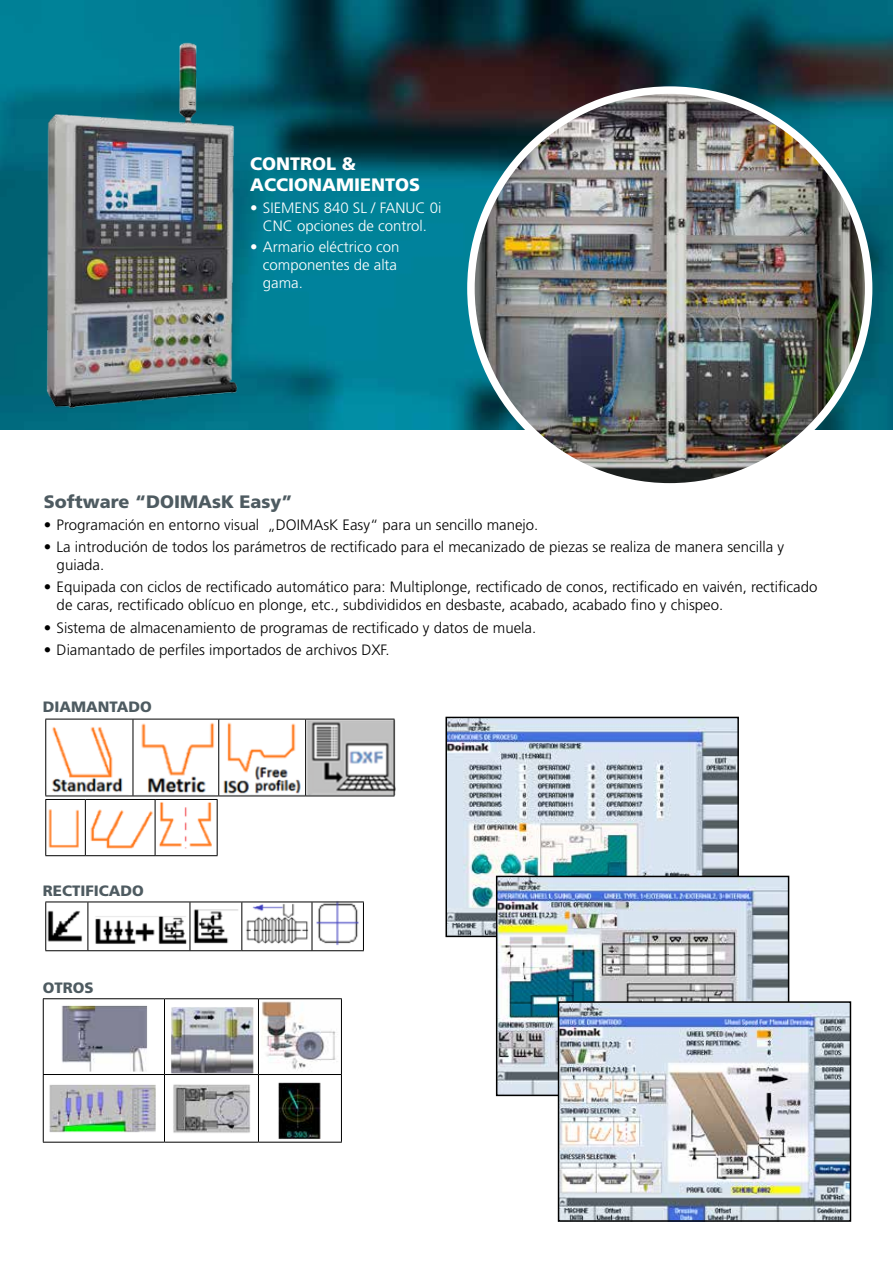
<style>
.page{position:relative;width:893px;height:1263px;background:#fff}
.page>*{position:absolute;margin:0;border:0;box-sizing:border-box;transform-origin:0 0}
.t1{font:900 18px/21.6px "Frutiger";color:#fff}
.t2{font:900 18px "Frutiger";color:#4e5b61}
.t3{font:300 15px/18px "Frutiger";color:#000}
.t4{font:300 15px/18px "Frutiger";color:#fff;text-align:center}
.t5{font:900 15px "Frutiger";color:#4e5b61}
</style>
<div class="page">
<img style="left:0;top:0;width:893px;height:429px">
<img style="left:33px;top:40px;width:217px;height:390px">
<img style="left:471px;top:90px;width:398px;height:392px">
<img style="left:448px;top:720px;width:288px;height:214px">
<div style="left:445px;top:717px;width:294px;height:220px;border:2px solid #000"></div>
<img style="left:499px;top:879px;width:287px;height:214px">
<div style="left:496px;top:876px;width:293px;height:220px;border:2px solid #000"></div>
<img style="left:561px;top:1004px;width:287px;height:215px">
<div style="left:558px;top:1001px;width:293px;height:221px;border:2px solid #000"></div>
<img style="left:44px;top:999px;width:297px;height:143px">
<img style="left:45px;top:718px;width:351px;height:234px">
<hr style="left:45px;top:799px;width:40px;height:1px;background:#000">
<hr style="left:45px;top:800px;width:1px;height:55px;background:#000">
<hr style="left:85px;top:799px;width:70px;height:1px;background:#000">
<hr style="left:85px;top:800px;width:1px;height:55px;background:#000">
<hr style="left:155px;top:799px;width:63px;height:1px;background:#000">
<hr style="left:155px;top:800px;width:1px;height:55px;background:#000">
<hr style="left:217px;top:800px;width:1px;height:55px;background:#000">
<hr style="left:45px;top:855px;width:40px;height:1px;background:#000">
<hr style="left:85px;top:855px;width:70px;height:1px;background:#000">
<hr style="left:155px;top:855px;width:63px;height:1px;background:#000">
<hr style="left:45px;top:901px;width:43px;height:1px;background:#000">
<hr style="left:45px;top:902px;width:1px;height:48px;background:#000">
<hr style="left:88px;top:901px;width:102px;height:1px;background:#000">
<hr style="left:88px;top:902px;width:1px;height:48px;background:#000">
<hr style="left:190px;top:901px;width:52px;height:1px;background:#000">
<hr style="left:190px;top:902px;width:1px;height:48px;background:#000">
<hr style="left:242px;top:901px;width:70px;height:1px;background:#000">
<hr style="left:241px;top:902px;width:1px;height:48px;background:#000">
<hr style="left:312px;top:901px;width:52px;height:1px;background:#000">
<hr style="left:312px;top:902px;width:1px;height:48px;background:#000">
<hr style="left:363px;top:902px;width:1px;height:48px;background:#000">
<hr style="left:45px;top:950px;width:43px;height:1px;background:#000">
<hr style="left:88px;top:950px;width:102px;height:1px;background:#000">
<hr style="left:190px;top:950px;width:52px;height:1px;background:#000">
<hr style="left:242px;top:950px;width:70px;height:1px;background:#000">
<hr style="left:312px;top:950px;width:52px;height:1px;background:#000">
<hr style="left:43px;top:998px;width:121px;height:1px;background:#000">
<hr style="left:43px;top:999px;width:1px;height:75px;background:#000">
<hr style="left:164px;top:998px;width:94px;height:1px;background:#000">
<hr style="left:164px;top:999px;width:1px;height:75px;background:#000">
<hr style="left:258px;top:998px;width:84px;height:1px;background:#000">
<hr style="left:258px;top:999px;width:1px;height:75px;background:#000">
<hr style="left:341px;top:999px;width:1px;height:75px;background:#000">
<hr style="left:43px;top:1074px;width:121px;height:1px;background:#000">
<hr style="left:43px;top:1075px;width:1px;height:67px;background:#000">
<hr style="left:164px;top:1074px;width:94px;height:1px;background:#000">
<hr style="left:164px;top:1075px;width:1px;height:67px;background:#000">
<hr style="left:258px;top:1074px;width:84px;height:1px;background:#000">
<hr style="left:258px;top:1075px;width:1px;height:67px;background:#000">
<hr style="left:341px;top:1075px;width:1px;height:67px;background:#000">
<hr style="left:43px;top:1142px;width:121px;height:1px;background:#000">
<hr style="left:164px;top:1142px;width:94px;height:1px;background:#000">
<hr style="left:258px;top:1142px;width:84px;height:1px;background:#000">
<hr style="left:45px;top:719px;width:88px;height:1px;background:#000">
<hr style="left:45px;top:719px;width:1px;height:76px;background:#000">
<hr style="left:133px;top:719px;width:86px;height:1px;background:#000">
<hr style="left:133px;top:719px;width:1px;height:76px;background:#000">
<hr style="left:219px;top:719px;width:87px;height:1px;background:#000">
<hr style="left:218px;top:719px;width:1px;height:76px;background:#000">
<hr style="left:306px;top:719px;width:88px;height:1px;background:#000">
<hr style="left:305px;top:719px;width:1px;height:76px;background:#000">
<hr style="left:394px;top:719px;width:1px;height:76px;background:#000">
<hr style="left:45px;top:795px;width:88px;height:1px;background:#000">
<hr style="left:133px;top:795px;width:86px;height:1px;background:#000">
<hr style="left:219px;top:795px;width:87px;height:1px;background:#000">
<hr style="left:306px;top:795px;width:88px;height:1px;background:#000">
<p class="t1" style="left:250px;top:152px;width:172px">CONTROL &amp;<br>ACCIONAMIENTOS</p>
<p class="t4" style="left:250px;top:199px;width:193px">• SIEMENS 840 SL / FANUC 0i<br>CNC opciones de control.</p>
<p class="t4" style="left:263px;top:237px;width:138px;text-align:left;text-indent:-13px">• Armario eléctrico con componentes de alta gama.</p>
<p class="t2" style="left:44px;top:490px;width:250px">Software “DOIMAsK Easy”</p>
<p class="t3" style="left:44px;top:516px;width:496px">• Programación en entorno visual „DOIMAsK Easy“ para un sencillo manejo.</p>
<p class="t3" style="left:57px;top:538px;width:729px;text-indent:-13px">• La introdución de todos los parámetros de rectificado para el mecanizado de piezas se realiza de manera sencilla y guiada.</p>
<p class="t3" style="left:57px;top:578px;width:762px;text-indent:-13px">• Equipada con ciclos de rectificado automático para: Multiplonge, rectificado de conos, rectificado en vaivén, rectificado de caras, rectificado oblícuo en plonge, etc., subdivididos en desbaste, acabado, acabado fino y chispeo.</p>
<p class="t3" style="left:44px;top:618px;width:494px">• Sistema de almacenamiento de programas de rectificado y datos de muela.</p>
<p class="t3" style="left:44px;top:641px;width:347px">• Diamantado de perfiles importados de archivos DXF.</p>
<p class="t5" style="left:43px;top:698px;width:110px">DIAMANTADO</p>
<p class="t5" style="left:43px;top:882px;width:102px">RECTIFICADO</p>
<p class="t5" style="left:43px;top:979px;width:52px">OTROS</p>
</div>
